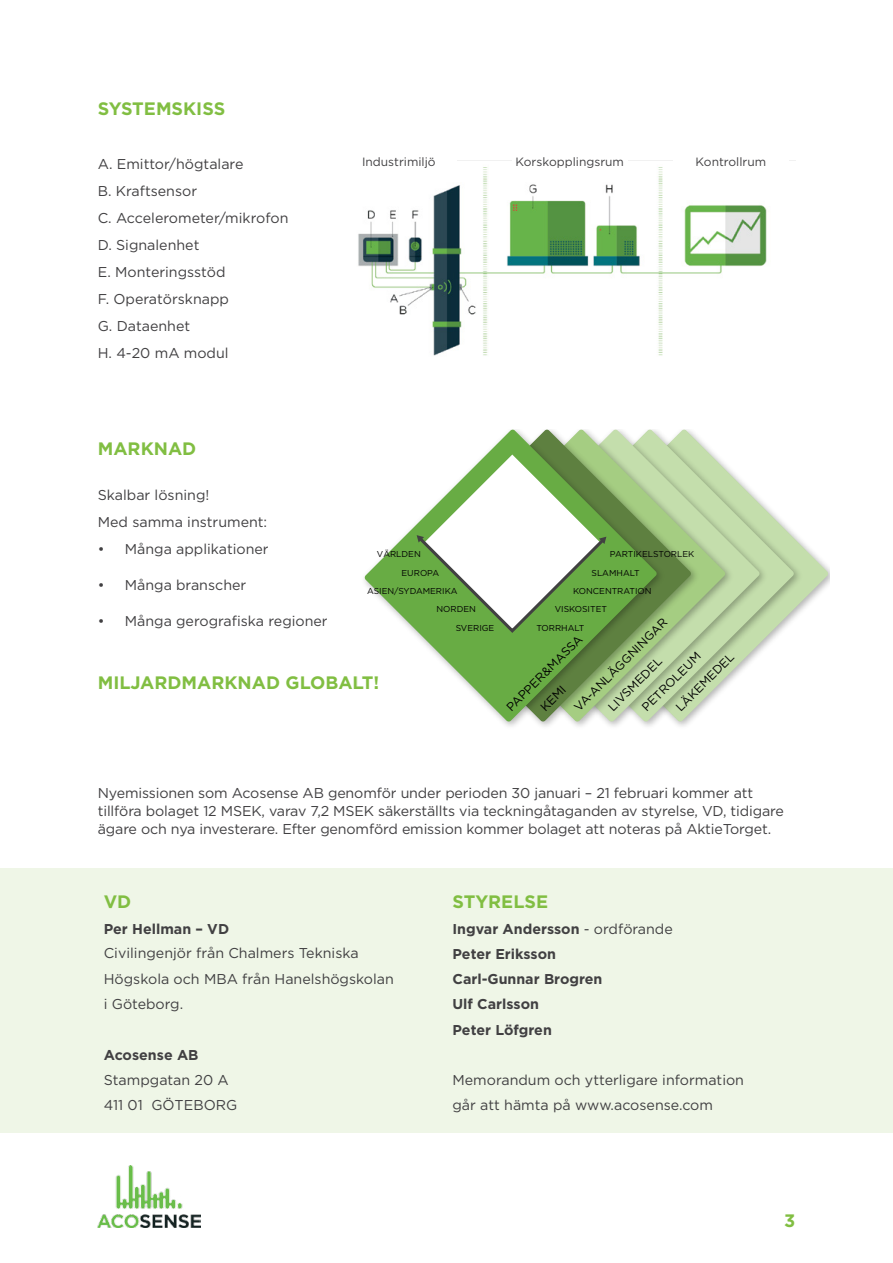
<style>
.page{position:relative;width:893px;height:1263px;background:#fff}
.page>*{position:absolute;margin:0;border:0;box-sizing:border-box;transform-origin:0 0}
.t1{font:700 18px "Gotham";color:#81be42}
.t2{font:14.25px/27px "Gotham";color:#414042}
.t3{font:700 14.25px/25.3px "Gotham";color:#414042}
.t4{font:12px/24px "Gotham";color:#000}
.t5{font:12px "Gotham";color:#414042}
.t6{font:8.55px "Gotham";color:#010101}
.s1{font-weight:400}
</style>
<div class="page">
<img style="left:98px;top:1165px;width:103px;height:62px">
<div style="left:0;top:869px;width:893px;height:264px;background:#eff6e7"></div>
<img style="left:358px;top:160px;width:437px;height:196px">
<div style="left:341px;top:155px;width:116px;height:15px;background:#fff"></div>
<div style="left:512px;top:155px;width:116px;height:15px;background:#fff"></div>
<div style="left:673px;top:155px;width:116px;height:15px;background:#fff"></div>
<svg style="left:805px;top:544px;width:23px;height:63px"></svg>
<img style="left:794px;top:534px;width:11px;height:84px">
<svg style="left:771px;top:510px;width:23px;height:131px;fill:#c4deac"></svg>
<img style="left:760px;top:500px;width:11px;height:152px">
<svg style="left:736px;top:476px;width:24px;height:200px;fill:#c4deac"></svg>
<img style="left:725px;top:465px;width:11px;height:222px">
<svg style="left:702px;top:442px;width:23px;height:268px;fill:#c4deac"></svg>
<img style="left:674px;top:431px;width:28px;height:296px">
<svg style="left:668px;top:430px;width:23px;height:292px;fill:#bed7a7"></svg>
<img style="left:503px;top:431px;width:165px;height:296px">
<svg style="left:364px;top:430px;width:293px;height:292px"></svg>
<svg style="left:416px;top:454px;width:191px;height:181px"></svg>
<p class="t1" style="left:98px;top:98px;width:129px">SYSTEMSKISS</p>
<p class="t2" style="left:98px;top:150px;width:192px">A. Emittor/högtalare<br>B. Kraftsensor<br>C. Accelerometer/mikrofon<br>D. Signalenhet<br>E. Monteringsstöd<br>F. Operatörsknapp<br>G. Dataenhet<br>H. 4-20 mA modul</p>
<p class="t5" style="left:362px;top:155px;width:75px">Industrimiljö</p>
<p class="t5" style="left:516px;top:155px;width:110px">Korskopplingsrum</p>
<p class="t5" style="left:696px;top:155px;width:72px">Kontrollrum</p>
<p class="t1" style="left:98px;top:438px;width:100px">MARKNAD</p>
<p class="t2" style="left:98px;top:481px;width:171px">Skalbar lösning!<br>Med samma instrument:</p>
<p class="t2" style="left:98px;top:535px;width:172px">• Många applikationer</p>
<p class="t2" style="left:98px;top:571px;width:150px">• Många branscher</p>
<p class="t2" style="left:98px;top:607px;width:231px">• Många gerografiska regioner</p>
<p class="t6" style="left:377px;top:549px;width:45px">VÄRLDEN</p>
<p class="t6" style="left:402px;top:568px;width:39px">EUROPA</p>
<p class="t6" style="left:367px;top:586px;width:92px">ASIEN/SYDAMERIKA</p>
<p class="t6" style="left:436px;top:604px;width:41px">NORDEN</p>
<p class="t6" style="left:456px;top:623px;width:40px">SVERIGE</p>
<p class="t1" style="left:98px;top:672px;width:283px">MILJARDMARKNAD GLOBALT!</p>
<p class="t6" style="left:610px;top:549px;width:86px">PARTIKELSTORLEK</p>
<p class="t6" style="left:591px;top:568px;width:50px">SLAMHALT</p>
<p class="t6" style="left:573px;top:586px;width:80px">KONCENTRATION</p>
<p class="t6" style="left:555px;top:604px;width:54px">VISKOSITET</p>
<p class="t6" style="left:536px;top:623px;width:50px">TORRHALT</p>
<p class="t4" style="left:517px;top:683px;width:80px;text-indent:-24px;rotate:-45deg">PAPPER&amp;MASSA<br>KEMI</p>
<p class="t4" style="left:584px;top:683px;width:103px;text-indent:-24px;rotate:-45deg">VA-ANLÄGGNINGAR<br>LIVSMEDEL</p>
<p class="t4" style="left:652px;top:683px;width:78px;text-indent:-24px;rotate:-45deg">PETROLEUM<br>LÄKEMEDEL</p>
<p class="t2" style="left:98px;top:784px;width:687px;line-height:18px">Nyemissionen som Acosense AB genomför under perioden 30 januari – 21 februari kommer att tillföra bolaget 12 MSEK, varav 7,2 MSEK säkerställts via teckningåtaganden av styrelse, VD, tidigare ägare och nya investerare. Efter genomförd emission kommer bolaget att noteras på AktieTorget.</p>
<p class="t1" style="left:104px;top:891px;width:29px">VD</p>
<p class="t1" style="left:452px;top:891px;width:97px">STYRELSE</p>
<p class="t3" style="left:104px;top:915px;width:127px">Per Hellman – VD</p>
<p class="t3" style="left:452px;top:915px;width:222px">Ingvar Andersson <span class="s1">- ordförande</span></p>
<p class="t2" style="left:104px;top:940px;width:256px">Civilingenjör från Chalmers Tekniska</p>
<p class="t3" style="left:452px;top:941px;width:105px">Peter Eriksson</p>
<p class="t2" style="left:104px;top:965px;width:292px">Högskola och MBA från Hanelshögskolan</p>
<p class="t3" style="left:452px;top:966px;width:151px">Carl-Gunnar Brogren</p>
<p class="t2" style="left:104px;top:990px;width:81px">i Göteborg.</p>
<p class="t3" style="left:452px;top:991px;width:101px">Ulf Carlsson<br>Peter Löfgren</p>
<p class="t3" style="left:104px;top:1042px;width:96px">Acosense AB</p>
<p class="t2" style="left:104px;top:1066px;width:127px">Stampgatan 20 A</p>
<p class="t2" style="left:452px;top:1066px;width:293px">Memorandum och ytterligare information</p>
<p class="t2" style="left:104px;top:1091px;width:135px">411 01 GÖTEBORG</p>
<p class="t2" style="left:452px;top:1091px;width:262px">går att hämta på www.acosense.com</p>
<p class="t1" style="left:784px;top:1210px;width:13px">3</p>
</div>
